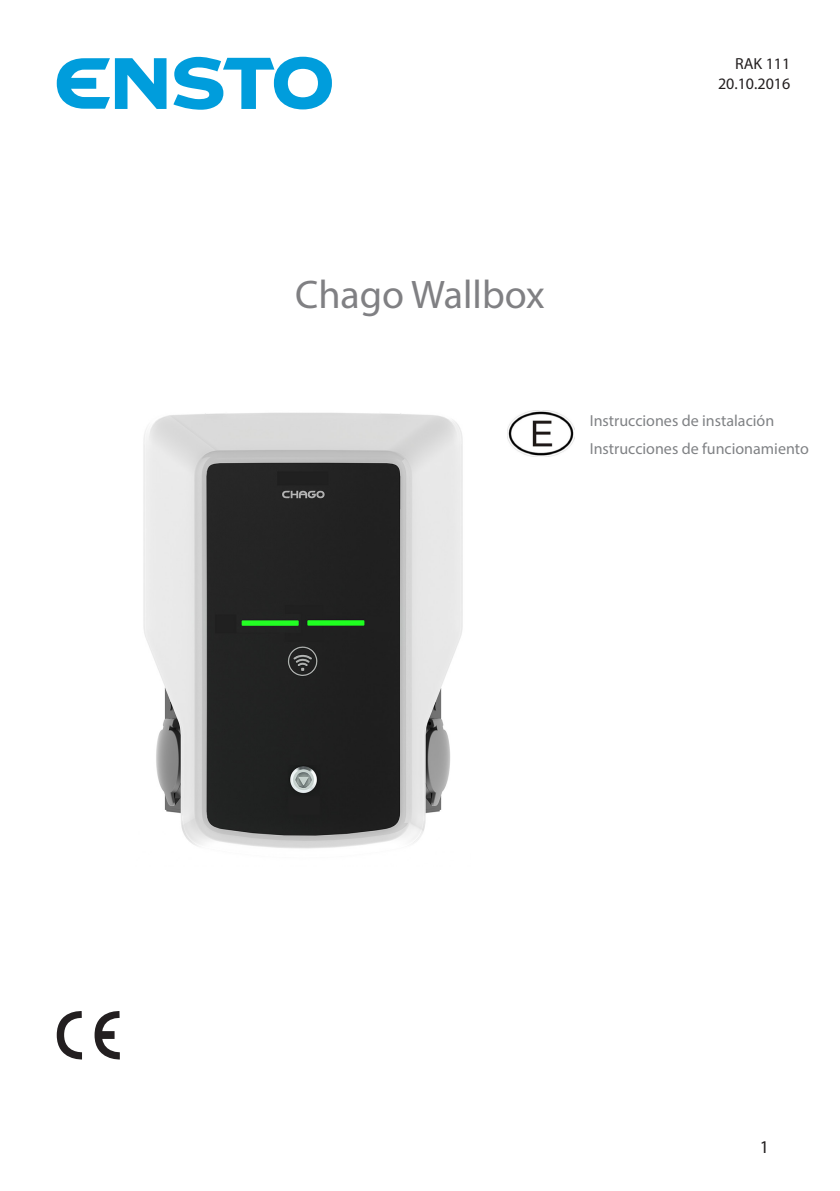
<style>
.page{position:relative;width:840px;height:1191px;background:#fff}
.page>*{position:absolute;margin:0;border:0;box-sizing:border-box;transform-origin:0 0}
.Myriad_Pro_Regular_v{font:40px "Myriad Pro";color:#808083}
.t1{font:18px "Myriad Pro";color:#231f20}
.Myriad_Pro_Regular_v-2{font:16px "Myriad Pro";color:#808285}
.Myriad_Pro_Regular_v-3{font:16px "Myriad Pro";color:#231f20}
</style>
<div class="page">
<svg style="left:57px;top:58px;width:109px;height:51px"></svg>
<svg style="left:173px;top:57px;width:159px;height:53px"></svg>
<svg style="left:57px;top:1011px;width:25px;height:49px"></svg>
<svg style="left:94px;top:1011px;width:26px;height:49px"></svg>
<img style="left:507px;top:410px;width:67px;height:47px">
<img style="left:143px;top:412px;width:320px;height:437px">
<p class="Myriad_Pro_Regular_v-3" style="left:734px;top:53px;width:57px">RAK 111</p>
<p class="Myriad_Pro_Regular_v-3" style="left:717px;top:73px;width:74px">20.10.2016</p>
<p class="Myriad_Pro_Regular_v" style="left:295px;top:270px;width:251px">Chago Wallbox</p>
<p class="Myriad_Pro_Regular_v-2" style="left:589px;top:410px;width:186px">Instrucciones de instalación</p>
<p class="Myriad_Pro_Regular_v-2" style="left:589px;top:439px;width:220px">Instrucciones de funcionamiento</p>
<p class="t1" style="left:759px;top:1135px;width:11px">1</p>
</div>
